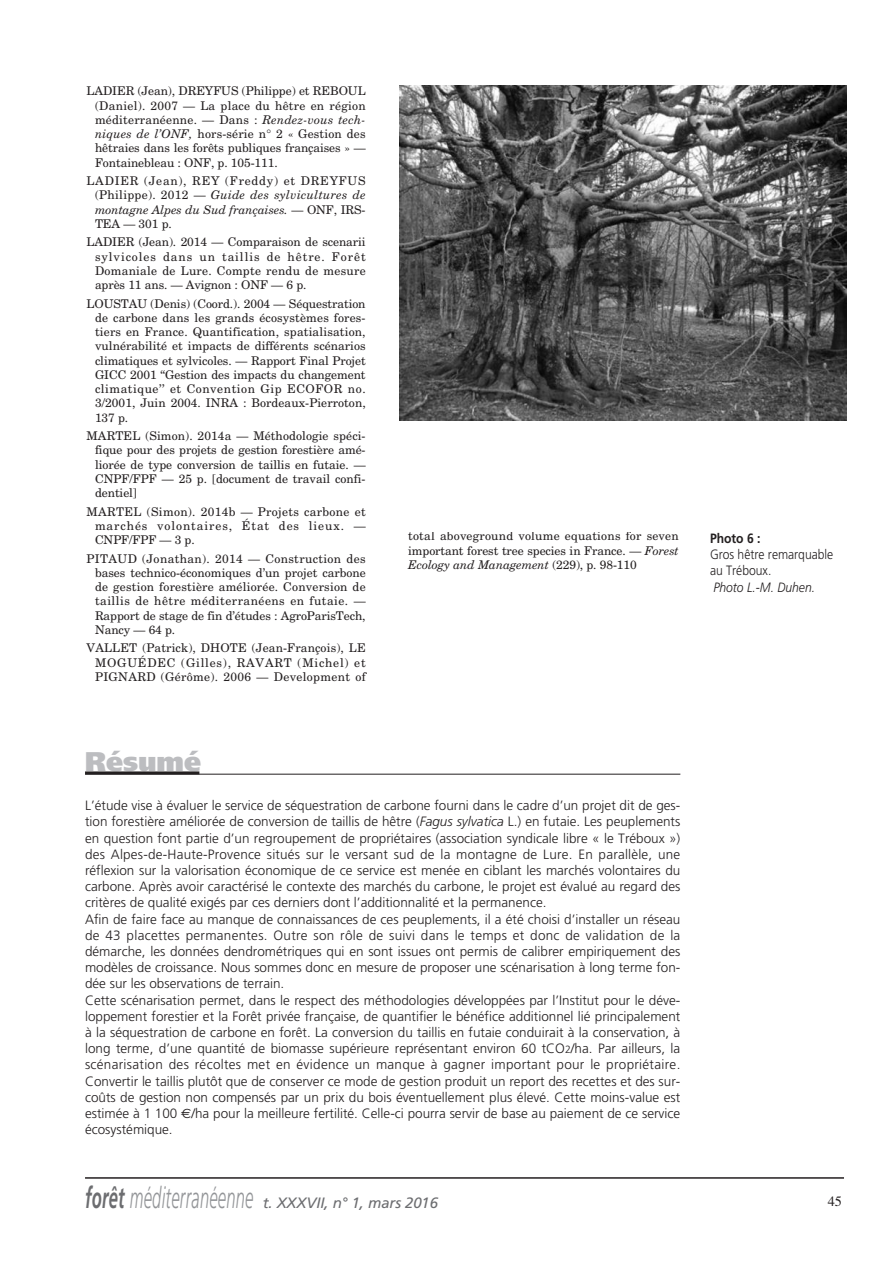
<style>
.page{position:relative;width:893px;height:1263px;background:#fff}
.page>*{position:absolute;margin:0;border:0;box-sizing:border-box;transform-origin:0 0}
.t1{font:900 27px "Frutiger";color:#bcbdc0}
.t2{font:italic 15px "Frutiger";letter-spacing:-.005em;color:#6c6d70}
.t3{font:14.25px "Times";color:#231f20}
.t4{font:300 13.5px/16.2px "Frutiger";color:#231f20}
.t5{font:300 13.5px/16.2px "Frutiger";color:#231f20;scale:.9 1}
.t6{font:italic 300 13.5px "Frutiger";color:#231f20;scale:.9 1}
.t7{font:700 13.5px "Frutiger";color:#231f20;scale:.9 1}
.t8{font:12px/14.2px "New Century Schlbk";letter-spacing:.005em;color:#231f20;text-align:justify}
.s1{font-style:italic}
.s2{font-size:10.5px}
.s3{font-family:"Euro Sans";font-weight:400}
.s4{font-weight:700;font-size:29.7px}
.s5{font-weight:300;font-size:29.7px;color:#939598}
</style>
<div class="page">
<hr style="left:85px;top:1177px;width:759px;height:2px;background:#231f20">
<img style="left:400px;top:85px;width:446px;height:335px">
<hr style="left:85px;top:771px;width:114px;height:3px;background:#231f20">
<hr style="left:85px;top:774px;width:595px;height:1px;background:#231f20">
<p class="t8" style="left:95px;top:84px;width:272px;text-indent:-9px">LADIER (Jean), DREYFUS (Philippe) et REBOUL (Daniel). 2007 — La place du hêtre en région méditerranéenne. — Dans : <span class="s1">Rendez-vous tech&shy;niques de l’ONF,</span> hors-série n° 2 « Gestion des hêtraies dans les forêts publiques françaises » — Fontainebleau : ONF, p. 105-111.</p>
<p class="t8" style="left:95px;top:174px;width:272px;text-indent:-9px">LADIER (Jean), REY (Freddy) et DREYFUS (Philippe). 2012 — <span class="s1">Guide des sylvicultures de montagne Alpes du Sud françaises.</span> — ONF, IRS-TEA — 301 p.</p>
<p class="t8" style="left:95px;top:235px;width:272px;text-indent:-9px">LADIER (Jean). 2014 — Comparaison de scenarii sylvicoles dans un taillis de hêtre. Forêt Domaniale de Lure. Compte rendu de mesure après 11 ans. — Avignon : ONF — 6 p.</p>
<p class="t8" style="left:95px;top:296px;width:272px;text-indent:-9px">LOUSTAU (Denis) (Coord.). 2004 — Séquestration de carbone dans les grands écosystèmes fores&shy;tiers en France. Quantification, spatialisation, vulnérabilité et impacts de différents scénarios climatiques et sylvicoles. — Rapport Final Projet GICC 2001 ‘‘Gestion des impacts du changement climatique’’ et Convention Gip ECOFOR no.<br>3/2001, Juin 2004. INRA : Bordeaux-Pierroton, 137 p.</p>
<p class="t8" style="left:95px;top:429px;width:272px;text-indent:-9px">MARTEL (Simon). 2014a — Méthodologie spéci&shy;fique pour des projets de gestion forestière amé&shy;liorée de type conversion de taillis en futaie. — CNPF/FPF — 25 p. [document de travail confi&shy;dentiel]</p>
<p class="t8" style="left:95px;top:504px;width:272px;text-indent:-9px">MARTEL (Simon). 2014b — Projets carbone et marchés volontaires, État des lieux. — CNPF/FPF — 3 p.</p>
<p class="t8" style="left:95px;top:551px;width:272px;text-indent:-9px">PITAUD (Jonathan). 2014 — Construction des bases technico-économiques d’un projet carbone de gestion forestière améliorée. Conversion de taillis de hêtre méditerranéens en futaie. — Rapport de stage de fin d’études : AgroParisTech, Nancy — 64 p.</p>
<p class="t8" style="left:95px;top:641px;width:272px;text-indent:-9px">VALLET (Patrick), DHOTE (Jean-François), LE MOGUÉDEC (Gilles), RAVART (Michel) et PIGNARD (Gérôme). 2006 — Development of</p>
<p class="t8" style="left:408px;top:529px;width:272px">total aboveground volume equations for seven important forest tree species in France. — <span class="s1">Forest Ecology and Management</span> (229), p. 98-110</p>
<p class="t7" style="left:710px;top:533px;width:58px">Photo 6 :</p>
<p class="t5" style="left:710px;top:547px;width:139px">Gros hêtre remarquable au Tréboux.</p>
<p class="t6" style="left:713px;top:581px;width:115px">Photo L.-M. Duhen.</p>
<h1 class="t1" style="left:85px;top:751px;width:117px">Résumé</h1>
<p class="t4" style="left:85px;top:798px;width:597px">L’étude vise à évaluer le service de séquestration de carbone fourni dans le cadre d’un projet dit de ges&shy;tion forestière améliorée de conversion de taillis de hêtre (<span class="s1">Fagus sylvatica</span> L.) en futaie. Les peuplements en question font partie d’un regroupement de propriétaires (association syndicale libre « le Tréboux ») des Alpes-de-Haute-Provence situés sur le versant sud de la montagne de Lure. En parallèle, une réflexion sur la valorisation économique de ce service est menée en ciblant les marchés volontaires du carbone. Après avoir caractérisé le contexte des marchés du carbone, le projet est évalué au regard des critères de qualité exigés par ces derniers dont l’additionnalité et la permanence.<br>Afin de faire face au manque de connaissances de ces peuplements, il a été choisi d’installer un réseau de 43 placettes permanentes. Outre son rôle de suivi dans le temps et donc de validation de la démarche, les données dendrométriques qui en sont issues ont permis de calibrer empiriquement des modèles de croissance. Nous sommes donc en mesure de proposer une scénarisation à long terme fon&shy;dée sur les observations de terrain.<br>Cette scénarisation permet, dans le respect des méthodologies développées par l’Institut pour le déve&shy;loppement forestier et la Forêt privée française, de quantifier le bénéfice additionnel lié principalement à la séquestration de carbone en forêt. La conversion du taillis en futaie conduirait à la conservation, à long terme, d’une quantité de biomasse supérieure représentant environ 60 tCO<span class="s2">2</span>/ha. Par ailleurs, la scénarisation des récoltes met en évidence un manque à gagner important pour le propriétaire.<br>Convertir le taillis plutôt que de conserver ce mode de gestion produit un report des recettes et des sur&shy;coûts de gestion non compensés par un prix du bois éventuellement plus élevé. Cette moins-value est estimée à 1 100 <span class="s3">€</span>/ha pour la meilleure fertilité. Celle-ci pourra servir de base au paiement de ce service écosystémique.</p>
<p class="t2" style="left:85px;top:1197px;width:355px"><span class="s4">forêt</span> <span class="s5">méditerranéenne</span> t. XXXVII, n° 1, mars 2016</p>
<p class="t3" style="left:828px;top:1193px;width:16px">45</p>
</div>
